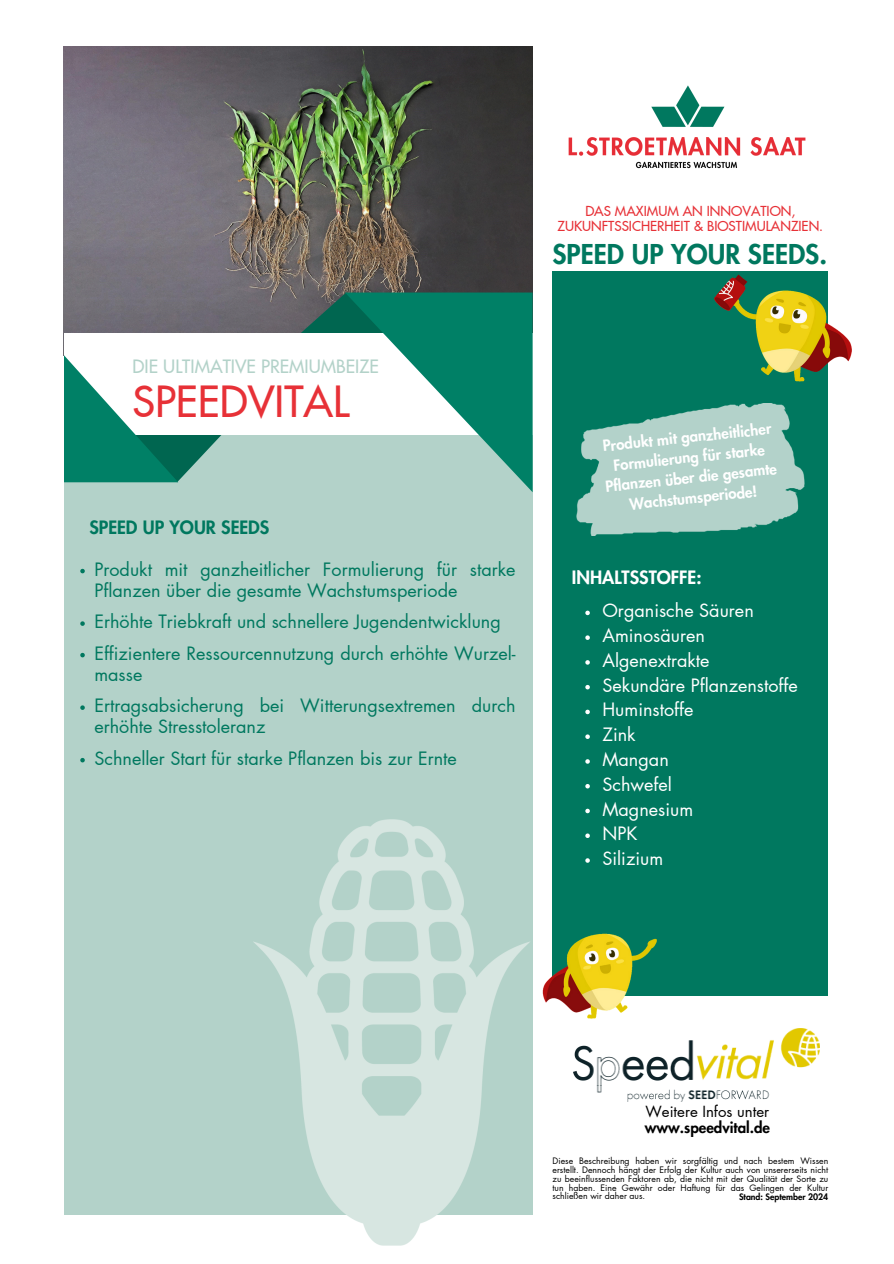
<style>
.page{position:relative;width:894px;height:1264px;background:#fff}
.page>*{position:absolute;margin:0;border:0;box-sizing:border-box;transform-origin:0 0}
.t1{font:500 42px "Futura LT Pro";color:#e73137}
.t2{font:800 26.7px "Futura LT Pro";color:#00785f}
.t3{font:18px/21px "Futura LT Pro";color:#00785f}
.t4{font:18px "Futura LT Pro";color:#fff}
.t5{font:500 18px "Futura LT Pro";color:#b3d2c9}
.t6{font:800 18px "Futura LT Pro";color:#00785f}
.t7{font:800 18px "Futura LT Pro";color:#fff}
.t8{font:800 15px/20.2px "Futura LT Pro";color:#fff;text-align:center}
.t9{font:15px/15.8px "Futura LT Pro";color:#000}
.t10{font:500 13.5px/14.7px "Futura LT Pro";color:#e73137;text-align:center}
.t11{font:8.7px/8.7px "Futura LT Pro";color:#000;text-align:justify}
.t12{font:800 8.7px "Futura LT Pro";color:#000}
.s1{font-weight:800}
</style>
<div class="page">
<div style="left:64px;top:418px;width:468px;height:796px;background:#b3d2c9"></div>
<img style="left:64px;top:47px;width:468px;height:286px">
<img style="left:568px;top:85px;width:238px;height:84px">
<div style="left:64px;top:333px;width:468px;height:101px;background:#fff"></div>
<svg style="left:298px;top:292px;width:234px;height:200px"></svg>
<svg style="left:64px;top:355px;width:169px;height:127px"></svg>
<div style="left:552px;top:271px;width:276px;height:725px;background:#00785f"></div>
<img style="left:653px;top:1028px;width:166px;height:73px">
<img style="left:714px;top:274px;width:138px;height:108px">
<img style="left:576px;top:403px;width:227px;height:132px">
<svg style="left:80px;top:569px;width:5px;height:4px"></svg>
<svg style="left:80px;top:621px;width:5px;height:5px"></svg>
<svg style="left:80px;top:653px;width:5px;height:4px"></svg>
<svg style="left:80px;top:705px;width:5px;height:5px"></svg>
<svg style="left:80px;top:758px;width:5px;height:4px"></svg>
<svg style="left:585px;top:610px;width:4px;height:5px"></svg>
<svg style="left:585px;top:635px;width:4px;height:5px"></svg>
<svg style="left:585px;top:660px;width:4px;height:4px"></svg>
<svg style="left:585px;top:685px;width:4px;height:4px"></svg>
<svg style="left:585px;top:709px;width:4px;height:5px"></svg>
<img style="left:178px;top:715px;width:475px;height:531px">
<p class="t10" style="left:557px;top:204px;width:267px">DAS MAXIMUM AN INNOVATION,<br>ZUKUNFTSSICHERHEIT &amp; BIOSTIMULANZIEN.</p>
<p class="t2" style="left:552px;top:242px;width:276px">SPEED UP YOUR SEEDS.</p>
<p class="t5" style="left:132px;top:358px;width:247px">DIE ULTIMATIVE PREMIUMBEIZE</p>
<p class="t1" style="left:132px;top:382px;width:218px">SPEEDVITAL</p>
<p class="t6" style="left:89px;top:519px;width:181px">SPEED UP YOUR SEEDS</p>
<h5 class="t3" style="left:94px;top:559px;width:422px">Produkt mit ganzheitlicher Formulierung für starke<br>Pflanzen über die gesamte Wachstumsperiode</h5>
<h3 class="t3" style="left:94px;top:611px;width:408px">Erhöhte Triebkraft und schnellere Jugendentwicklung</h3>
<p class="t3" style="left:94px;top:643px;width:422px">Effizientere Ressourcennutzung durch erhöhte Wurzel&shy;masse</p>
<p class="t3" style="left:94px;top:695px;width:422px">Ertragsabsicherung bei Witterungsextremen durch erhöhte Stresstoleranz</p>
<p class="t3" style="left:94px;top:748px;width:364px">Schneller Start für starke Pflanzen bis zur Ernte</p>
<p class="t8" style="left:600px;top:436px;width:173px;rotate:-6deg">Produkt mit ganzheitlicher<br>Formulierung für starke<br>Pflanzen über die gesamte<br>Wachstumsperiode!</p>
<p class="t7" style="left:571px;top:569px;width:131px">INHALTSSTOFFE:</p>
<p class="t4" style="left:602px;top:602px;width:153px">Organische Säuren</p>
<p class="t4" style="left:602px;top:627px;width:104px">Aminosäuren</p>
<p class="t4" style="left:602px;top:652px;width:109px">Algenextrakte</p>
<p class="t4" style="left:602px;top:676px;width:197px">Sekundäre Pflanzenstoffe</p>
<p class="t4" style="left:602px;top:701px;width:92px">Huminstoffe</p>
<h3 class="t4" style="left:602px;top:726px;width:35px">Zink</h3>
<h1 class="t4" style="left:602px;top:751px;width:68px">Mangan</h1>
<h3 class="t4" style="left:602px;top:775px;width:71px">Schwefel</h3>
<p class="t4" style="left:602px;top:800px;width:92px">Magnesium</p>
<p class="t4" style="left:602px;top:825px;width:37px">NPK</p>
<p class="t4" style="left:602px;top:850px;width:62px">Silizium</p>
<p class="t9" style="left:644px;top:1104px;width:127px">Weitere Infos unter <span class="s1">www.speedvital.de</span></p>
<p class="t11" style="left:552px;top:1157px;width:277px">Diese Beschreibung haben wir sorgfältig und nach bestem Wissen erstellt. Dennoch hängt der Erfolg der Kultur auch von unsererseits nicht zu beeinflussenden Faktoren ab, die nicht mit der Qualität der Sorte zu tun haben. Eine Gewähr oder Haftung für das Gelingen der Kultur schließen wir daher aus.</p>
<p class="t12" style="left:738px;top:1192px;width:91px">Stand: September 2024</p>
</div>
